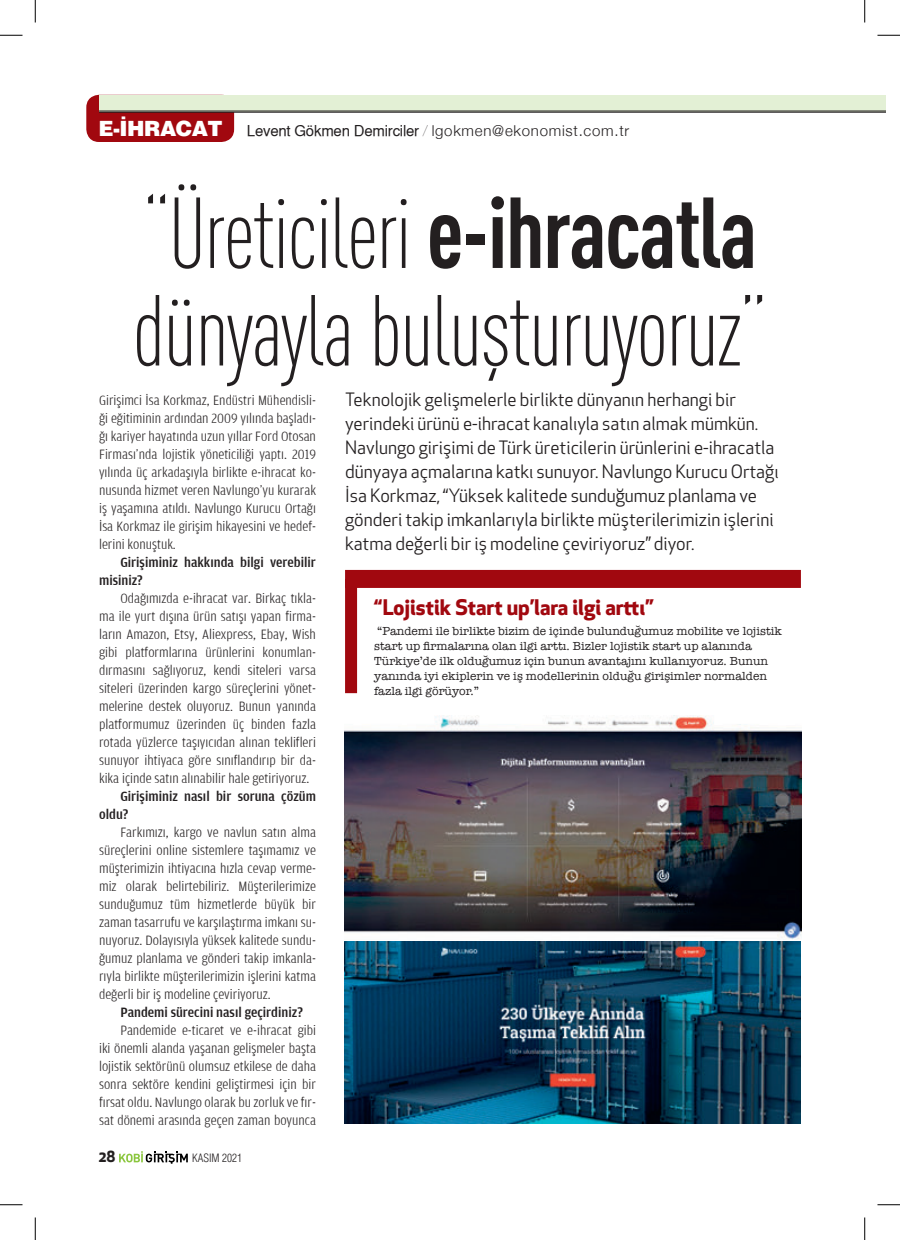
<style>
.page{position:relative;width:900px;height:1240px;background:#fff}
.page>*{position:absolute;margin:0;border:0;box-sizing:border-box;transform-origin:0 0}
.t1{font:99px/97.5px "DIN Cond Light Alternate";letter-spacing:-.02em;color:#231f20;scale:.95 1}
.t2{font:700 21px "Apex New";color:#a1080f}
.t3{font:18px/24px "Apex New";color:#231f20}
.t4{font:300 15px "Helvetica Neue";letter-spacing:.05em;color:#231f20}
.t5{font:700 15px "Apex New";color:#231f20}
.t6{font:300 condensed 14.25px/18px "Amplitude Aubi 3";color:#231f20;text-align:justify;scale:1.1 1}
.t7{font:500 condensed 14.25px/18px "Amplitude Aubi 3";color:#231f20;scale:1.1 1}
.t8{font:12px/15px "American Typewriter";color:#231f20}
.t9{font:300 11.25px "Helveticam Cond";color:#231f20}
.s1{font-family:"Helveticam";font-weight:900;font-size:21px;color:#fff}
.s2{font-family:"Helvetica Roman Y";font-weight:400}
.s3{font-weight:200}
.s4{font-family:"DIN Cond Bold Alternate"}
</style>
<div class="page">
<div style="left:86px;top:95px;width:148px;height:47px;background:#a1080f;border-radius:13px"></div>
<div style="left:99px;top:95px;width:787px;height:16px;background:#e3f0d5"></div>
<svg style="left:119px;top:1151px;width:69px;height:13px"></svg>
<hr style="left:99px;top:111px;width:787px;height:1px;background:#231f20">
<hr style="left:99px;top:112px;width:787px;height:1px;background:#231f20">
<div style="left:345px;top:570px;width:456px;height:18px;background:#a1080f"></div>
<div style="left:345px;top:579px;width:12px;height:114px;background:#a1080f"></div>
<img style="left:345px;top:715px;width:456px;height:409px">
<svg style="left:0;top:35px;width:22px;height:1px"></svg>
<svg style="left:877px;top:35px;width:23px;height:1px"></svg>
<svg style="left:0;top:1204px;width:22px;height:1px"></svg>
<svg style="left:877px;top:1204px;width:23px;height:1px"></svg>
<svg style="left:35px;top:0;width:1px;height:22px"></svg>
<svg style="left:35px;top:1217px;width:1px;height:23px"></svg>
<svg style="left:864px;top:0;width:1px;height:22px"></svg>
<svg style="left:864px;top:1217px;width:1px;height:23px"></svg>
<p class="t4" style="left:99px;top:118px;width:532px"><span class="s1">E-İHRACAT</span> <span class="s2">Levent Gökmen Demirciler</span> <span class="s3">/</span> lgokmen@ekonomist.com.tr</p>
<h1 class="t1" style="left:132px;top:184px;width:670px">“Üreticileri <span class="s4">e-ihracatla </span>dünyayla buluşturuyoruz”</h1>
<p class="t6" style="left:99px;top:391px;width:199px">Girişimci İsa Korkmaz, Endüstri Mühendisli&shy;ği eğitiminin ardından 2009 yılında başladı&shy;ğı kariyer hayatında uzun yıllar Ford Otosan Firması’nda lojistik yöneticiliği yaptı. 2019 yılında üç arkadaşıyla birlikte e-ihracat ko&shy;nusunda hizmet veren Navlungo’yu kurarak iş yaşamına atıldı. Navlungo Kurucu Ortağı İsa Korkmaz ile girişim hikayesini ve hedef&shy;lerini konuştuk.</p>
<p class="t7" style="left:99px;top:553px;width:199px;text-indent:21px">Girişiminiz hakkında bilgi verebilir misiniz?</p>
<p class="t6" style="left:99px;top:589px;width:199px;text-indent:21px">Odağımızda e-ihracat var. Birkaç tıkla&shy;ma ile yurt dışına ürün satışı yapan firma&shy;ların Amazon, Etsy, Aliexpress, Ebay, Wish gibi platformlarına ürünlerini konumlan&shy;dırmasını sağlıyoruz, kendi siteleri varsa siteleri üzerinden kargo süreçlerini yönet&shy;melerine destek oluyoruz. Bunun yanında platformumuz üzerinden üç binden fazla rotada yüzlerce taşıyıcıdan alınan teklifleri sunuyor ihtiyaca göre sınıflandırıp bir da&shy;kika içinde satın alınabilir hale getiriyoruz.</p>
<p class="t7" style="left:99px;top:787px;width:199px;text-indent:21px">Girişiminiz nasıl bir soruna çözüm oldu?</p>
<p class="t6" style="left:99px;top:823px;width:199px;text-indent:21px">Farkımızı, kargo ve navlun satın alma süreçlerini online sistemlere taşımamız ve müşterimizin ihtiyacına hızla cevap verme&shy;miz olarak belirtebiliriz. Müşterilerimize sunduğumuz tüm hizmetlerde büyük bir zaman tasarrufu ve karşılaştırma imkanı su&shy;nuyoruz. Dolayısıyla yüksek kalitede sundu&shy;ğumuz planlama ve gönderi takip imkanla&shy;rıyla birlikte müşterilerimizin işlerini katma değerli bir iş modeline çeviriyoruz.</p>
<p class="t7" style="left:120px;top:1003px;width:167px">Pandemi sürecini nasıl geçirdiniz?</p>
<p class="t6" style="left:99px;top:1021px;width:199px;text-indent:21px">Pandemide e-ticaret ve e-ihracat gibi iki önemli alanda yaşanan gelişmeler başta lojistik sektörünü olumsuz etkilese de daha sonra sektöre kendini geliştirmesi için bir fırsat oldu. Navlungo olarak bu zorluk ve fır&shy;sat dönemi arasında geçen zaman boyunca</p>
<p class="t5" style="left:98px;top:1146px;width:19px">28</p>
<p class="t9" style="left:192px;top:1152px;width:51px">KASIM 2021</p>
<p class="t3" style="left:345px;top:387px;width:435px">Teknolojik gelişmelerle birlikte dünyanın herhangi bir yerindeki ürünü e-ihracat kanalıyla satın almak mümkün.<br>Navlungo girişimi de Türk üreticilerin ürünlerini e-ihracatla dünyaya açmalarına katkı sunuyor. Navlungo Kurucu Ortağı İsa Korkmaz, “Yüksek kalitede sunduğumuz planlama ve gönderi takip imkanlarıyla birlikte müşterilerimizin işlerini katma değerli bir iş modeline çeviriyoruz” diyor.</p>
<h2 class="t2" style="left:374px;top:592px;width:281px">“Lojistik Start up’lara ilgi arttı”</h2>
<p class="t8" style="left:374px;top:623px;width:409px">“Pandemi ile birlikte bizim de içinde bulunduğumuz mobilite ve lojistik start up firmalarına olan ilgi arttı. Bizler lojistik start up alanında Türkiye’de ilk olduğumuz için bunun avantajını kullanıyoruz. Bunun yanında iyi ekiplerin ve iş modellerinin olduğu girişimler normalden fazla ilgi görüyor.”</p>
</div>
